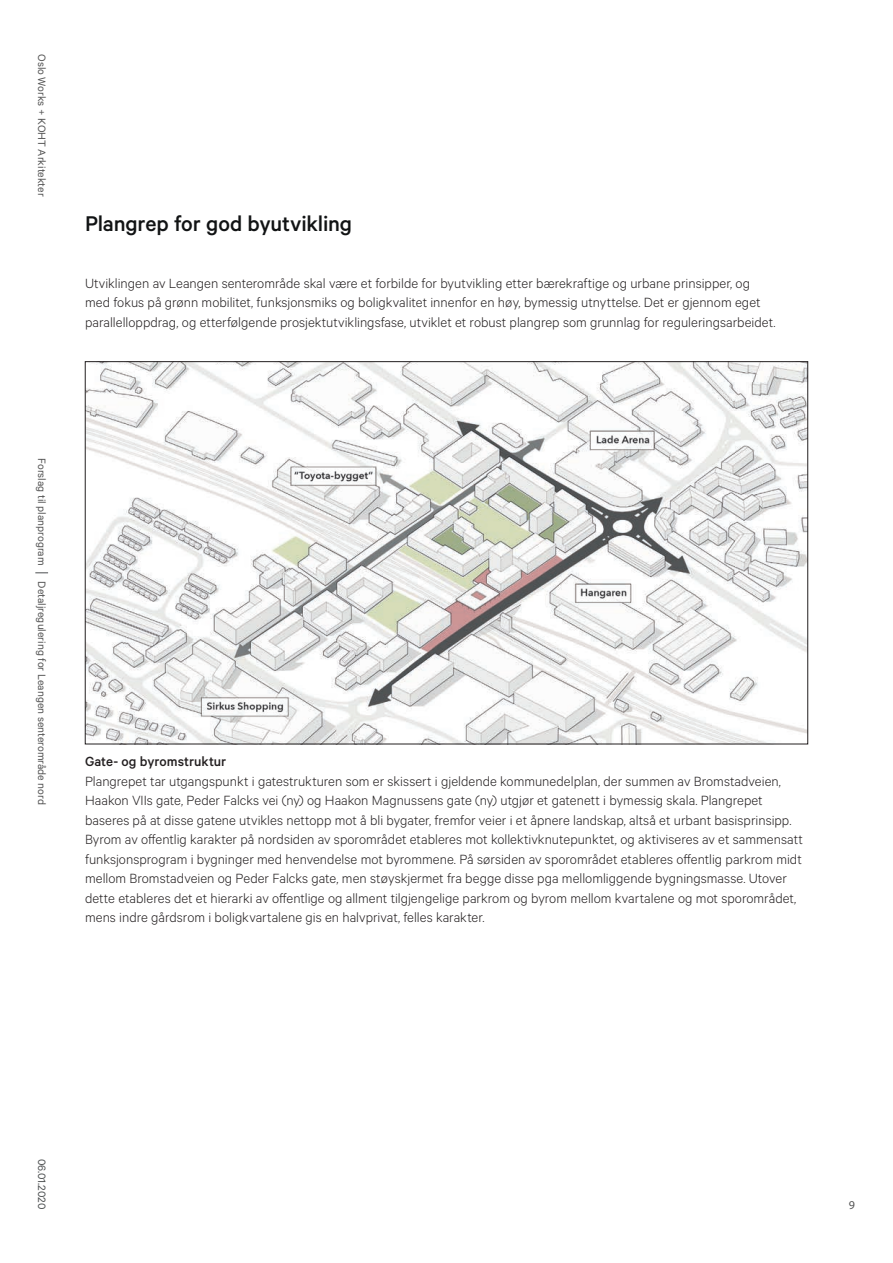
<style>
.page{position:relative;width:893px;height:1263px;background:#fff}
.page>*{position:absolute;margin:0;border:0;box-sizing:border-box;transform-origin:0 0}
.t1{font:500 24px "Calibre";letter-spacing:-.01em;color:#111314}
.t2{font:300 15px/19.5px "Calibre";color:#231f20}
.t3{font:500 15px "Calibre";color:#231f20}
.t4{font:12px "Calibre";color:#555}
.t5{font:12px "Calibre";color:#4c4f50}
.t6{font:12px "Myriad Pro";color:#555}
</style>
<div class="page">
<svg style="left:35px;top:572px;width:13px;height:1px"></svg>
<img style="left:87px;top:363px;width:719px;height:379px">
<p class="t4" style="left:49px;top:54px;width:144px;rotate:90deg">Oslo Works + KOHT Arkitekter</p>
<p class="t1" style="left:85px;top:209px;width:269px">Plangrep for god byutvikling</p>
<p class="t2" style="left:85px;top:273px;width:692px">Utviklingen av Leangen senterområde skal være et forbilde for byutvikling etter bærekraftige og urbane prinsipper, og med fokus på grønn mobilitet, funksjonsmiks og boligkvalitet innenfor en høy, bymessig utnyttelse. Det er gjennom eget parallelloppdrag, og etterfølgende prosjektutviklingsfase, utviklet et robust plangrep som grunnlag for reguleringsarbeidet.</p>
<p class="t4" style="left:49px;top:458px;width:109px;rotate:90deg">Forslag til planprogram</p>
<p class="t4" style="left:49px;top:581px;width:225px;rotate:90deg">Detaljregulering for Leangen senterområde nord</p>
<p class="t3" style="left:85px;top:753px;width:143px">Gate- og byromstruktur</p>
<p class="t2" style="left:85px;top:770px;width:708px">Plangrepet tar utgangspunkt i gatestrukturen som er skissert i gjeldende kommunedelplan, der summen av Bromstadveien,<br>Haakon VIIs gate, Peder Falcks vei (ny) og Haakon Magnussens gate (ny) utgjør et gatenett i bymessig skala. Plangrepet baseres på at disse gatene utvikles nettopp mot å bli bygater, fremfor veier i et åpnere landskap, altså et urbant basisprinsipp.</p>
<p class="t2" style="left:85px;top:829px;width:719px">Byrom av offentlig karakter på nordsiden av sporområdet etableres mot kollektivknutepunktet, og aktiviseres av et sammensatt funksjonsprogram i bygninger med henvendelse mot byrommene. På sørsiden av sporområdet etableres offentlig parkrom midt mellom Bromstadveien og Peder Falcks gate, men støyskjermet fra begge disse pga mellomliggende bygningsmasse. Utover dette etableres det et hierarki av offentlige og allment tilgjengelige parkrom og byrom mellom kvartalene og mot sporområdet, mens indre gårdsrom i boligkvartalene gis en halvprivat, felles karakter.</p>
<p class="t5" style="left:49px;top:1159px;width:52px;rotate:90deg">06.01.2020</p>
<p class="t6" style="left:849px;top:1198px;width:8px">9</p>
</div>
